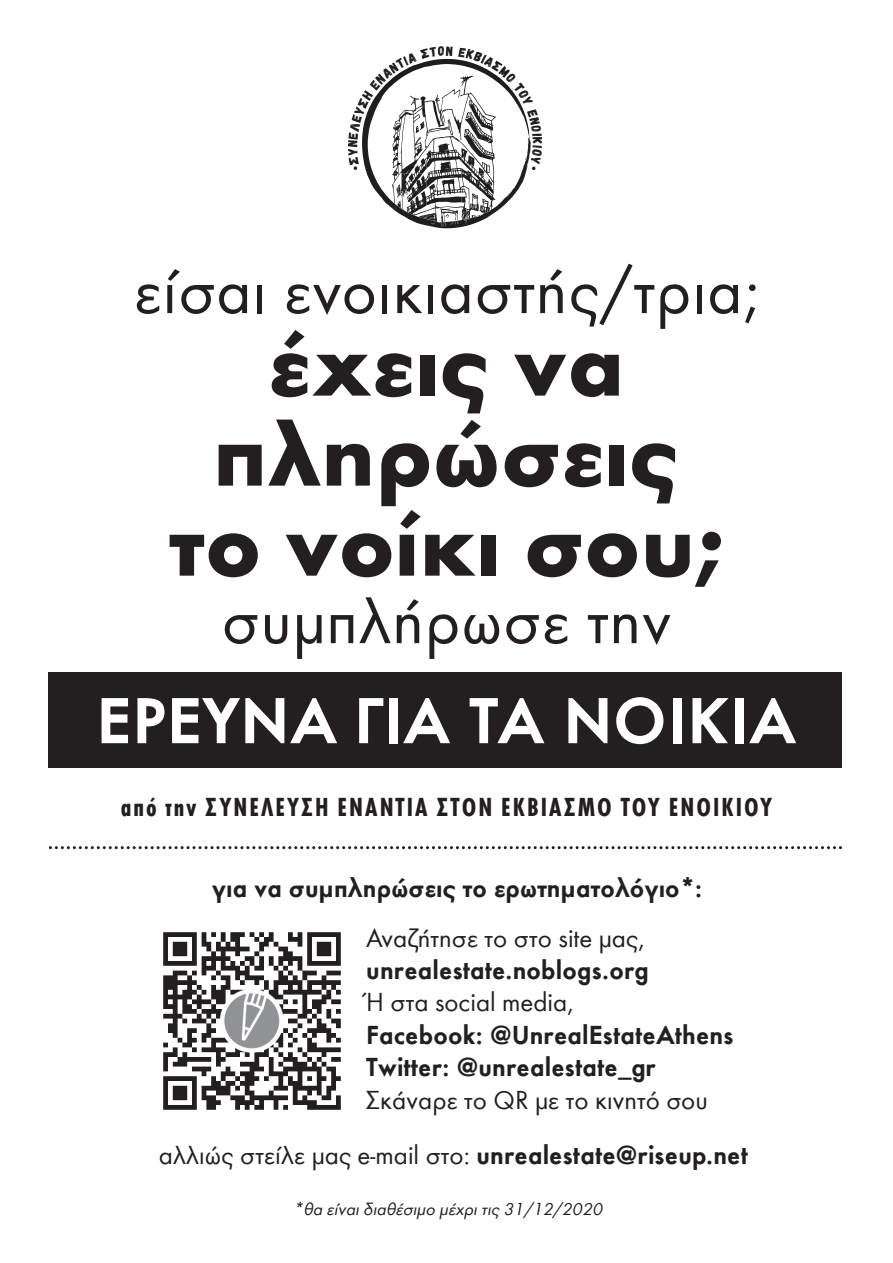
<style>
.page{position:relative;width:893px;height:1263px;background:#fff}
.page>*{position:absolute;margin:0;border:0;box-sizing:border-box;transform-origin:0 0}
.t1{font:700 90px/90px "Futura Greek";letter-spacing:.01em;color:#231f20;text-align:center}
.t2{font:67.5px "Futura Greek";letter-spacing:.01em;color:#231f20}
.t3{font:600 67.5px "Futura Greek";letter-spacing:.01em;color:#fff}
.t4{font:600 27px/32.4px "Futura Greek";color:#231f20}
.t5{font:27px "Futura Greek";color:#231f20}
.t6{font:700 condensed 27px "Futura Greek";letter-spacing:.075em;color:#231f20}
.t7{font:italic 18px "Futura Greek";color:#231f20}
.s1{font-weight:600}
</style>
<div class="page">
<div style="left:49px;top:672px;width:793px;height:96px;background:#231f20"></div>
<img style="left:163px;top:932px;width:178px;height:178px">
<svg style="left:49px;top:846px;width:793px;height:3px"></svg>
<svg style="left:353px;top:58px;width:183px;height:171px"></svg>
<h2 class="t2" style="left:134px;top:256px;width:626px">είσαι ενοικιαστής/τρια;</h2>
<h1 class="t1" style="left:169px;top:320px;width:556px">έχεις να πληρώσεις το νοίκι σου;</h1>
<h2 class="t2" style="left:222px;top:586px;width:451px">συμπλήρωσε την</h2>
<h2 class="t3" style="left:96px;top:681px;width:702px">ΕΡΕΥΝΑ ΓΙΑ TA NOIKIA</h2>
<p class="t6" style="left:121px;top:792px;width:653px">από την ΣΥΝΕΛΕΥΣΗ ΕΝΑΝΤΙΑ ΣΤΟΝ ΕΚΒΙΑΣΜΟ ΤΟΥ ΕΝΟΙΚΙΟΥ</p>
<p class="t4" style="left:212px;top:871px;width:492px">για να συμπληρώσεις το ερωτηματολόγιο*:</p>
<p class="t5" style="left:366px;top:924px;width:280px">Αναζήτησε το στο site μας,</p>
<p class="t4" style="left:366px;top:953px;width:284px">unrealestate.noblogs.org</p>
<p class="t5" style="left:366px;top:989px;width:209px">Ή στα social media,</p>
<p class="t4" style="left:366px;top:1018px;width:369px">Facebook: @UnrealEstateAthens<br>Twitter: @unrealestate_gr</p>
<p class="t5" style="left:366px;top:1086px;width:343px">Σκάναρε το QR με το κινητό σου</p>
<p class="t5" style="left:159px;top:1141px;width:591px">αλλιώς στείλε μας e-mail στο: <span class="s1">unrealestate@riseup.net</span></p>
<p class="t7" style="left:293px;top:1200px;width:311px">*θα είναι διαθέσιµο µέχρι τις 31/12/2020</p>
</div>
